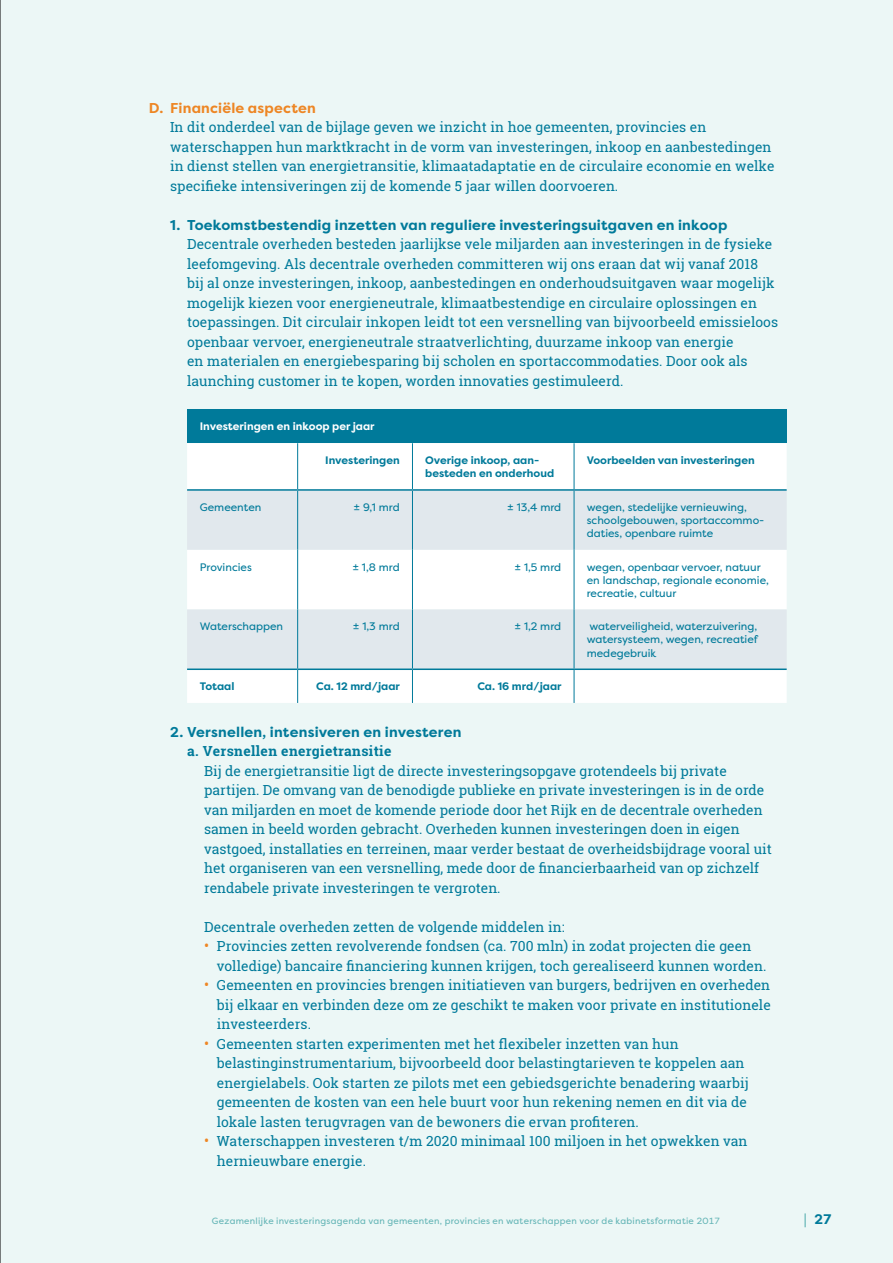
<style>
.page{position:relative;width:893px;height:1263px;background:#ecf7f6}
.page>*{position:absolute;margin:0;border:0;box-sizing:border-box;transform-origin:0 0}
.t1{font:700 14.25px "Filson Pro";letter-spacing:.015em;color:#007a9a}
.t2{font:700 14.25px "Filson Pro";letter-spacing:.015em;color:#ee8624}
.t3{font:13.8px/19.5px "Roboto Slab";letter-spacing:.005em;color:#007a9a}
.t4{font:700 13.8px "Roboto Slab";letter-spacing:.025em;color:#007a9a}
.t5{font:700 13.8px "Filson Pro";color:#007a9a}
.t6{font:10.8px/13px "Filson Pro";color:#007a9a}
.t7{font:700 10.8px/13px "Filson Pro";color:#007a9a}
.t8{font:700 10.8px "Filson Pro";color:#fff}
.t9{font:9px "Filson Pro";letter-spacing:.025em;color:#64b5b6}
.s1{font-size:15px;color:#ee8624}
.s2{color:#64b5b6}
</style>
<div class="page">
<hr style="left:0;top:0;width:1px;height:1263px;background:#000">
<div style="left:187px;top:410px;width:600px;height:33px;background:#007a9a"></div>
<div style="left:187px;top:443px;width:600px;height:260px;background:#fff"></div>
<svg style="left:187px;top:491px;width:600px;height:177px;fill:#e1e8ed"></svg>
<hr style="left:297px;top:443px;width:1px;height:46px;background:#007a9a">
<hr style="left:412px;top:443px;width:1px;height:46px;background:#007a9a">
<hr style="left:574px;top:443px;width:1px;height:46px;background:#007a9a">
<hr style="left:297px;top:491px;width:1px;height:59px;background:#007a9a">
<hr style="left:412px;top:491px;width:1px;height:59px;background:#007a9a">
<hr style="left:574px;top:491px;width:1px;height:59px;background:#007a9a">
<hr style="left:297px;top:550px;width:1px;height:59px;background:#007a9a">
<hr style="left:412px;top:550px;width:1px;height:59px;background:#007a9a">
<hr style="left:574px;top:550px;width:1px;height:59px;background:#007a9a">
<hr style="left:297px;top:609px;width:1px;height:59px;background:#007a9a">
<hr style="left:412px;top:609px;width:1px;height:59px;background:#007a9a">
<hr style="left:574px;top:609px;width:1px;height:59px;background:#007a9a">
<hr style="left:297px;top:670px;width:1px;height:33px;background:#007a9a">
<hr style="left:412px;top:670px;width:1px;height:33px;background:#007a9a">
<hr style="left:574px;top:670px;width:1px;height:33px;background:#007a9a">
<hr style="left:187px;top:489px;width:111px;height:2px;background:#007a9a">
<hr style="left:298px;top:489px;width:114px;height:2px;background:#007a9a">
<hr style="left:412px;top:489px;width:162px;height:2px;background:#007a9a">
<hr style="left:574px;top:489px;width:213px;height:2px;background:#007a9a">
<hr style="left:187px;top:668px;width:111px;height:2px;background:#007a9a">
<hr style="left:298px;top:668px;width:114px;height:2px;background:#007a9a">
<hr style="left:412px;top:668px;width:162px;height:2px;background:#007a9a">
<hr style="left:574px;top:668px;width:213px;height:2px;background:#007a9a">
<p class="t2" style="left:149px;top:99px;width:169px">D. Financiële aspecten</p>
<p class="t3" style="left:170px;top:117px;width:606px">In dit onderdeel van de bijlage geven we inzicht in hoe gemeenten, provincies en waterschappen hun marktkracht in de vorm van investeringen, inkoop en aanbestedingen in dienst stellen van energietransitie, klimaatadaptatie en de circulaire economie en welke specifieke intensiveringen zij de komende 5 jaar willen doorvoeren.</p>
<p class="t1" style="left:170px;top:216px;width:559px">1. Toekomstbestendig inzetten van reguliere investeringsuitgaven en inkoop</p>
<p class="t3" style="left:187px;top:234px;width:592px">Decentrale overheden besteden jaarlijkse vele miljarden aan investeringen in de fysieke leefomgeving. Als decentrale overheden committeren wij ons eraan dat wij vanaf 2018<br>bij al onze investeringen, inkoop, aanbestedingen en onderhoudsuitgaven waar mogelijk mogelijk kiezen voor energieneutrale, klimaatbestendige en circulaire oplossingen en toepassingen. Dit circulair inkopen leidt tot een versnelling van bijvoorbeeld emissieloos openbaar vervoer, energieneutrale straatverlichting, duurzame inkoop van energie<br>en materialen en energiebesparing bij scholen en sportaccommodaties. Door ook als launching customer in te kopen, worden innovaties gestimuleerd.</p>
<p class="t8" style="left:200px;top:420px;width:176px">Investeringen en inkoop per jaar</p>
<p class="t7" style="left:325px;top:454px;width:76px">Investeringen</p>
<p class="t7" style="left:425px;top:454px;width:130px">Overige inkoop, aan&shy;besteden en onderhoud</p>
<p class="t7" style="left:587px;top:454px;width:169px">Voorbeelden van investeringen</p>
<p class="t6" style="left:200px;top:500px;width:63px">Gemeenten</p>
<p class="t6" style="left:353px;top:500px;width:48px">± 9,1 mrd</p>
<p class="t6" style="left:507px;top:500px;width:55px">± 13,4 mrd</p>
<p class="t6" style="left:587px;top:500px;width:179px">wegen, stedelijke vernieuwing, schoolgebouwen, sportaccommo&shy;daties, openbare ruimte</p>
<p class="t6" style="left:200px;top:560px;width:53px">Provincies</p>
<p class="t6" style="left:352px;top:560px;width:49px">± 1,8 mrd</p>
<p class="t6" style="left:514px;top:560px;width:48px">± 1,5 mrd</p>
<p class="t6" style="left:587px;top:560px;width:184px">wegen, openbaar vervoer, natuur en landschap, regionale economie, recreatie, cultuur</p>
<p class="t6" style="left:200px;top:620px;width:85px">Waterschappen</p>
<p class="t6" style="left:353px;top:620px;width:48px">± 1,3 mrd</p>
<p class="t6" style="left:514px;top:620px;width:48px">± 1,2 mrd</p>
<p class="t6" style="left:587px;top:620px;width:173px;text-align:justify">waterveiligheid, waterzuivering, watersysteem, wegen, recreatief medegebruik</p>
<p class="t7" style="left:200px;top:680px;width:36px">Totaal</p>
<p class="t7" style="left:316px;top:680px;width:85px">Ca. 12 mrd/jaar</p>
<p class="t7" style="left:477px;top:680px;width:86px">Ca. 16 mrd/jaar</p>
<p class="t1" style="left:170px;top:723px;width:293px">2. Versnellen, intensiveren en investeren</p>
<p class="t4" style="left:187px;top:742px;width:206px">a. Versnellen energietransitie</p>
<p class="t3" style="left:204px;top:761px;width:569px">Bij de energietransitie ligt de directe investeringsopgave grotendeels bij private partijen. De omvang van de benodigde publieke en private investeringen is in de orde van miljarden en moet de komende periode door het Rijk en de decentrale overheden samen in beeld worden gebracht. Overheden kunnen investeringen doen in eigen vastgoed, installaties en terreinen, maar verder bestaat de overheidsbijdrage vooral uit het organiseren van een versnelling, mede door de financierbaarheid van op zichzelf rendabele private investeringen te vergroten.</p>
<p class="t3" style="left:204px;top:917px;width:362px">Decentrale overheden zetten de volgende middelen in:</p>
<p class="t3" style="left:217px;top:936px;width:551px;text-indent:-13px"><span class="s1">•</span> Provincies zetten revolverende fondsen (ca. 700 mln) in zodat projecten die geen volledige) bancaire financiering kunnen krijgen, toch gerealiseerd kunnen worden.</p>
<p class="t3" style="left:217px;top:975px;width:555px;text-align:justify;text-indent:-13px"><span class="s1">•</span> Gemeenten en provincies brengen initiatieven van burgers, bedrijven en overheden bij elkaar en verbinden deze om ze geschikt te maken voor private en institutionele investeerders.</p>
<p class="t3" style="left:217px;top:1034px;width:533px;text-indent:-13px"><span class="s1">•</span> Gemeenten starten experimenten met het flexibeler inzetten van hun belastinginstrumentarium, bijvoorbeeld door belastingtarieven te koppelen aan energielabels. Ook starten ze pilots met een gebiedsgerichte benadering waarbij gemeenten de kosten van een hele buurt voor hun rekening nemen en dit via de lokale lasten terugvragen van de bewoners die ervan profiteren.</p>
<p class="t3" style="left:217px;top:1131px;width:532px;text-indent:-13px"><span class="s1">•</span> Waterschappen investeren t/m 2020 minimaal 100 miljoen in het opwekken van hernieuwbare energie.</p>
<p class="t9" style="left:212px;top:1215px;width:510px">Gezamenlijke investeringsagenda van gemeenten, provincies en waterschappen voor de kabinetsformatie 2017</p>
<p class="t5" style="left:804px;top:1210px;width:29px"><span class="s2">|</span> 27</p>
</div>
